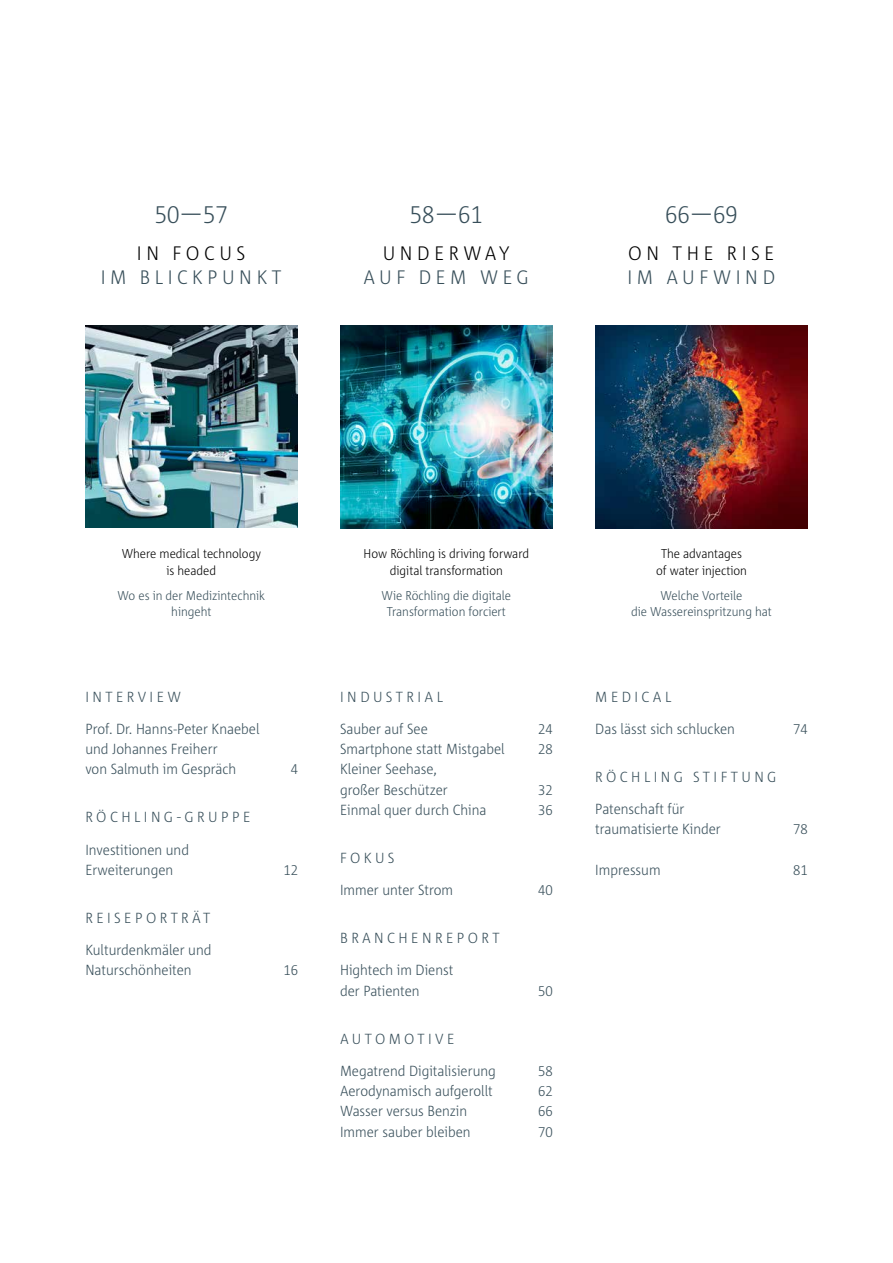
<style>
.page{position:relative;width:893px;height:1263px;background:#fff}
.page>*{position:absolute;margin:0;border:0;box-sizing:border-box;transform-origin:0 0}
.t1{font:300 24px "Corpid E1 s S Cd";color:#384f5a}
.t2{font:300 19.5px "Corpid E1 s S Cd";letter-spacing:.2em;color:#384f5a}
.t3{font:300 19.5px "Corpid E1 s S Cd";letter-spacing:.2em;color:#000}
.t4{font:300 14.7px/32.2px "Corpid E1 s S Cd";color:#384f5a}
.t5{font:300 14.7px/32.2px "Corpid E1 s S Cd";letter-spacing:.19em;color:#384f5a}
.t6{font:300 14.7px/32.2px "Corpid E1 s S Cd";letter-spacing:.195em;color:#384f5a}
.t7{font:300 12.75px/16.5px "Corpid E1 s S Cd";color:#384f5a;text-align:center}
.t8{font:300 12.75px/16.5px "Corpid E1 s S Cd";color:#000;text-align:center}
</style>
<div class="page">
<img style="left:85px;top:326px;width:213px;height:201px">
<img style="left:340px;top:326px;width:213px;height:202px">
<img style="left:595px;top:326px;width:213px;height:202px">
<h1 class="t1" style="left:155px;top:199px;width:74px">50—57</h1>
<h2 class="t3" style="left:137px;top:241px;width:110px">IN FOCUS</h2>
<h2 class="t2" style="left:101px;top:265px;width:183px">IM BLICKPUNKT</h2>
<h1 class="t1" style="left:410px;top:199px;width:74px">58—61</h1>
<h2 class="t3" style="left:383px;top:241px;width:128px">UNDERWAY</h2>
<h2 class="t2" style="left:363px;top:265px;width:167px">AUF DEM WEG</h2>
<h1 class="t1" style="left:665px;top:199px;width:74px">66—69</h1>
<h2 class="t3" style="left:628px;top:241px;width:148px">ON THE RISE</h2>
<h2 class="t2" style="left:627px;top:265px;width:150px">IM AUFWIND</h2>
<p class="t8" style="left:122px;top:545px;width:141px">Where medical technology is headed</p>
<p class="t7" style="left:117px;top:586px;width:149px">Wo es in der Medizintechnik hingeht</p>
<p class="t4" style="left:85px;top:680px;width:176px">INTERVIEW<br>Prof. Dr. Hanns-Peter Knaebel</p>
<p class="t4" style="left:85px;top:738px;width:152px;line-height:20.2px">und Johannes Freiherr von Salmuth im Gespräch</p>
<p class="t4" style="left:291px;top:753px;width:9px">4</p>
<p class="t4" style="left:85px;top:801px;width:167px">RÖCHLING-GRUPPE<br>Investitionen und</p>
<p class="t4" style="left:85px;top:853px;width:89px">Erweiterungen</p>
<p class="t4" style="left:283px;top:853px;width:16px">12</p>
<p class="t4" style="left:85px;top:901px;width:128px">REISEPORTRÄT<br>Kulturdenkmäler und</p>
<p class="t4" style="left:85px;top:954px;width:108px">Naturschönheiten</p>
<p class="t4" style="left:283px;top:954px;width:16px">16</p>
<p class="t8" style="left:364px;top:545px;width:167px">How Röchling is driving forward digital transformation</p>
<p class="t7" style="left:382px;top:586px;width:131px">Wie Röchling die digitale<br>Transformation forciert</p>
<p class="t6" style="left:340px;top:680px;width:105px">INDUSTRIAL<br>Sauber auf See</p>
<p class="t4" style="left:538px;top:712px;width:16px">24</p>
<p class="t4" style="left:340px;top:732px;width:166px">Smartphone statt Mistgabel</p>
<p class="t4" style="left:538px;top:732px;width:16px">28</p>
<p class="t4" style="left:340px;top:759px;width:109px;line-height:20.2px">Kleiner Seehase, großer Beschützer</p>
<p class="t4" style="left:538px;top:773px;width:16px">32</p>
<p class="t4" style="left:340px;top:793px;width:148px">Einmal quer durch China</p>
<p class="t4" style="left:538px;top:793px;width:16px">36</p>
<p class="t4" style="left:340px;top:841px;width:115px">FOKUS<br>Immer unter Strom</p>
<p class="t4" style="left:538px;top:873px;width:16px">40</p>
<p class="t4" style="left:340px;top:921px;width:162px">BRANCHENREPORT<br>Hightech im Dienst</p>
<p class="t4" style="left:340px;top:974px;width:81px">der Patienten</p>
<p class="t4" style="left:538px;top:974px;width:16px">50</p>
<p class="t4" style="left:340px;top:1022px;width:157px">AUTOMOTIVE<br>Megatrend Digitalisierung</p>
<p class="t4" style="left:538px;top:1054px;width:16px">58</p>
<p class="t4" style="left:340px;top:1074px;width:154px">Aerodynamisch aufgerollt</p>
<p class="t4" style="left:538px;top:1074px;width:16px">62</p>
<p class="t4" style="left:340px;top:1095px;width:129px">Wasser versus Benzin</p>
<p class="t4" style="left:538px;top:1095px;width:16px">66</p>
<p class="t4" style="left:340px;top:1115px;width:132px">Immer sauber bleiben</p>
<p class="t4" style="left:538px;top:1115px;width:16px">70</p>
<p class="t8" style="left:656px;top:545px;width:93px">The advantages of water injection</p>
<p class="t7" style="left:631px;top:586px;width:142px">Welche Vorteile<br>die Wassereinspritzung hat</p>
<p class="t4" style="left:595px;top:680px;width:141px">MEDICAL<br>Das lässt sich schlucken</p>
<p class="t4" style="left:793px;top:712px;width:16px">74</p>
<p class="t5" style="left:595px;top:760px;width:183px">RÖCHLING STIFTUNG<br>Patenschaft für</p>
<p class="t4" style="left:595px;top:813px;width:127px">traumatisierte Kinder</p>
<p class="t4" style="left:793px;top:813px;width:16px">78</p>
<p class="t4" style="left:595px;top:853px;width:67px">Impressum</p>
<p class="t4" style="left:793px;top:853px;width:16px">81</p>
</div>
